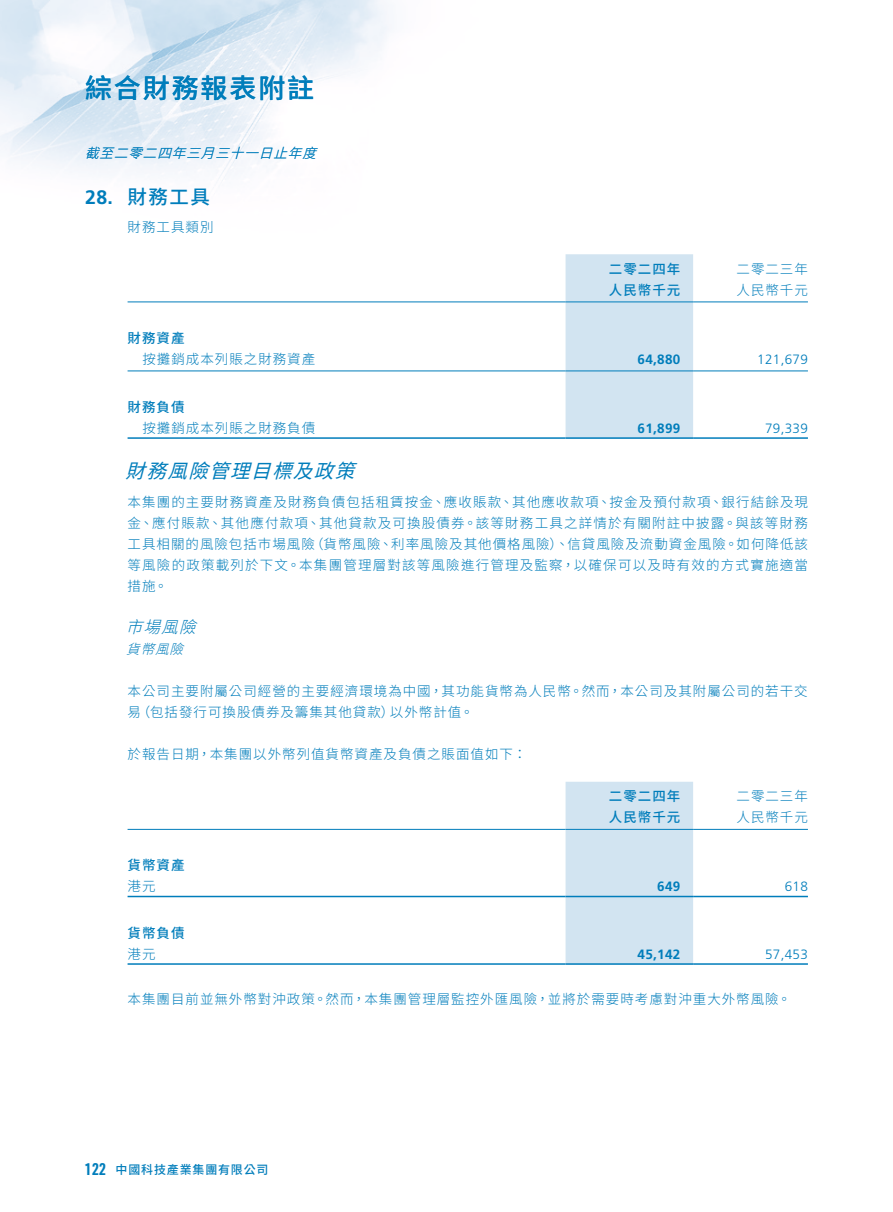
<style>
.page{position:relative;width:893px;height:1212px;background:#fff}
.page>*{position:absolute;margin:0;border:0;box-sizing:border-box;transform-origin:0 0}
.t1{font:500 27px "Source Han Sans TC";letter-spacing:.07em;color:#007dbb}
.Heading_2{font:italic 19.5px "Source Han Sans TC";color:#007dbb}
.Heading_1{font:500 19.5px "Source Han Sans TC";color:#007dbb}
.Heading_3{font:italic 300 16.5px "Source Han Sans TC";color:#007dbb}
.Body_Text{font:300 13.5px/21px "Source Han Sans TC";letter-spacing:.075em;color:#007dbb;text-align:justify}
.Body_Text-2{font:500 13.5px "Source Han Sans TC";letter-spacing:.075em;color:#007dbb}
.Body_Text-3{font:300 13.5px "Frutiger LT Std";letter-spacing:.025em;color:#007dbb}
.Body_Text-4{font:700 13.5px "Frutiger LT Std";letter-spacing:.025em;color:#007dbb}
.Heading_4{font:italic 300 13.5px "Source Han Sans TC";color:#007dbb}
.t2{font:500 12px "Source Han Sans TC";letter-spacing:.07em;color:#007dbb}
.s1{font-family:"Frutiger LT Std";font-weight:700}
.s2{font-family:"URWDIN Cond";font-weight:700;font-size:16.5px}
</style>
<div class="page">
<img style="left:0;top:0;width:808px;height:965px">
<div style="left:566px;top:254px;width:127px;height:183px;background:#d2e4f1"></div>
<hr style="left:128px;top:301px;width:438px;height:1px;background:#007dbb">
<hr style="left:566px;top:301px;width:127px;height:1px;background:#007dbb">
<hr style="left:693px;top:301px;width:115px;height:1px;background:#007dbb">
<hr style="left:128px;top:370px;width:438px;height:1px;background:#007dbb">
<hr style="left:566px;top:370px;width:127px;height:1px;background:#007dbb">
<hr style="left:693px;top:370px;width:115px;height:1px;background:#007dbb">
<hr style="left:128px;top:437px;width:438px;height:2px;background:#007dbb">
<hr style="left:566px;top:437px;width:127px;height:2px;background:#007dbb">
<hr style="left:693px;top:437px;width:115px;height:2px;background:#007dbb">
<div style="left:566px;top:782px;width:127px;height:181px;background:#d2e4f1"></div>
<hr style="left:128px;top:829px;width:438px;height:1px;background:#007dbb">
<hr style="left:566px;top:829px;width:127px;height:1px;background:#007dbb">
<hr style="left:693px;top:829px;width:115px;height:1px;background:#007dbb">
<hr style="left:128px;top:896px;width:438px;height:1px;background:#007dbb">
<hr style="left:566px;top:896px;width:127px;height:1px;background:#007dbb">
<hr style="left:693px;top:896px;width:115px;height:1px;background:#007dbb">
<hr style="left:128px;top:963px;width:438px;height:2px;background:#007dbb">
<hr style="left:566px;top:963px;width:127px;height:2px;background:#007dbb">
<hr style="left:693px;top:963px;width:115px;height:2px;background:#007dbb">
<h1 class="t1" style="left:85px;top:73px;width:231px">綜合財務報表附註</h1>
<p class="Heading_4" style="left:85px;top:145px;width:243px">截至二零二四年三月三十一日止年度</p>
<p class="Heading_1" style="left:85px;top:186px;width:126px"><span class="s1">28.</span> 財務工具</p>
<p class="Body_Text" style="left:128px;top:216px;width:87px">財務工具類別</p>
<p class="Body_Text-2" style="left:609px;top:261px;width:73px">二零二四年</p>
<p class="Body_Text" style="left:736px;top:258px;width:73px">二零二三年</p>
<p class="Body_Text-2" style="left:609px;top:282px;width:73px">人民幣千元</p>
<p class="Body_Text" style="left:736px;top:279px;width:73px">人民幣千元</p>
<p class="Body_Text-2" style="left:128px;top:330px;width:58px">財務資產</p>
<p class="Body_Text" style="left:142px;top:348px;width:174px">按攤銷成本列賬之財務資產</p>
<p class="Body_Text-4" style="left:637px;top:351px;width:44px">64,880</p>
<p class="Body_Text-3" style="left:757px;top:351px;width:52px">121,679</p>
<p class="Body_Text-2" style="left:128px;top:399px;width:58px">財務負債</p>
<p class="Body_Text" style="left:142px;top:417px;width:174px">按攤銷成本列賬之財務負債</p>
<p class="Body_Text-4" style="left:637px;top:420px;width:44px">61,899</p>
<p class="Body_Text-3" style="left:765px;top:420px;width:44px">79,339</p>
<p class="Heading_2" style="left:126px;top:459px;width:245px">財務風險管理目標及政策</p>
<p class="Body_Text" style="left:128px;top:492px;width:682px">本集團的主要財務資產及財務負債包括租賃按金、應收賬款、其他應收款項、按金及預付款項、銀行結餘及現金、應付賬款、其他應付款項、其他貸款及可換股債券。該等財務工具之詳情於有關附註中披露。與該等財務工具相關的風險包括巿場風險（貨幣風險、利率風險及其他價格風險）、信貸風險及流動資金風險。如何降低該等風險的政策載列於下文。本集團管理層對該等風險進行管理及監察，以確保可以及時有效的方式實施適當措施。</p>
<p class="Heading_3" style="left:126px;top:618px;width:84px">市場風險</p>
<p class="Heading_4" style="left:126px;top:641px;width:69px">貨幣風險</p>
<p class="Body_Text" style="left:128px;top:681px;width:682px">本公司主要附屬公司經營的主要經濟環境為中國，其功能貨幣為人民幣。然而，本公司及其附屬公司的若干交易（包括發行可換股債券及籌集其他貸款）以外幣計值。</p>
<p class="Body_Text" style="left:128px;top:744px;width:401px">於報告日期，本集團以外幣列值貨幣資產及負債之賬面值如下：</p>
<p class="Body_Text-2" style="left:609px;top:788px;width:73px">二零二四年</p>
<p class="Body_Text" style="left:736px;top:786px;width:73px">二零二三年</p>
<p class="Body_Text-2" style="left:609px;top:809px;width:73px">人民幣千元</p>
<p class="Body_Text" style="left:736px;top:807px;width:73px">人民幣千元</p>
<p class="Body_Text-2" style="left:128px;top:857px;width:58px">貨幣資產</p>
<p class="Body_Text" style="left:128px;top:876px;width:29px">港元</p>
<p class="Body_Text-4" style="left:657px;top:878px;width:25px">649</p>
<p class="Body_Text-3" style="left:785px;top:879px;width:25px">618</p>
<p class="Body_Text-2" style="left:128px;top:925px;width:58px">貨幣負債</p>
<p class="Body_Text" style="left:128px;top:943px;width:29px">港元</p>
<p class="Body_Text-4" style="left:637px;top:946px;width:44px">45,142</p>
<p class="Body_Text-3" style="left:765px;top:946px;width:44px">57,453</p>
<p class="Body_Text" style="left:128px;top:988px;width:665px">本集團目前並無外幣對沖政策。然而，本集團管理層監控外匯風險，並將於需要時考慮對沖重大外幣風險。</p>
<p class="t2" style="left:85px;top:1162px;width:185px"><span class="s2">122</span> 中國科技產業集團有限公司</p>
</div>
